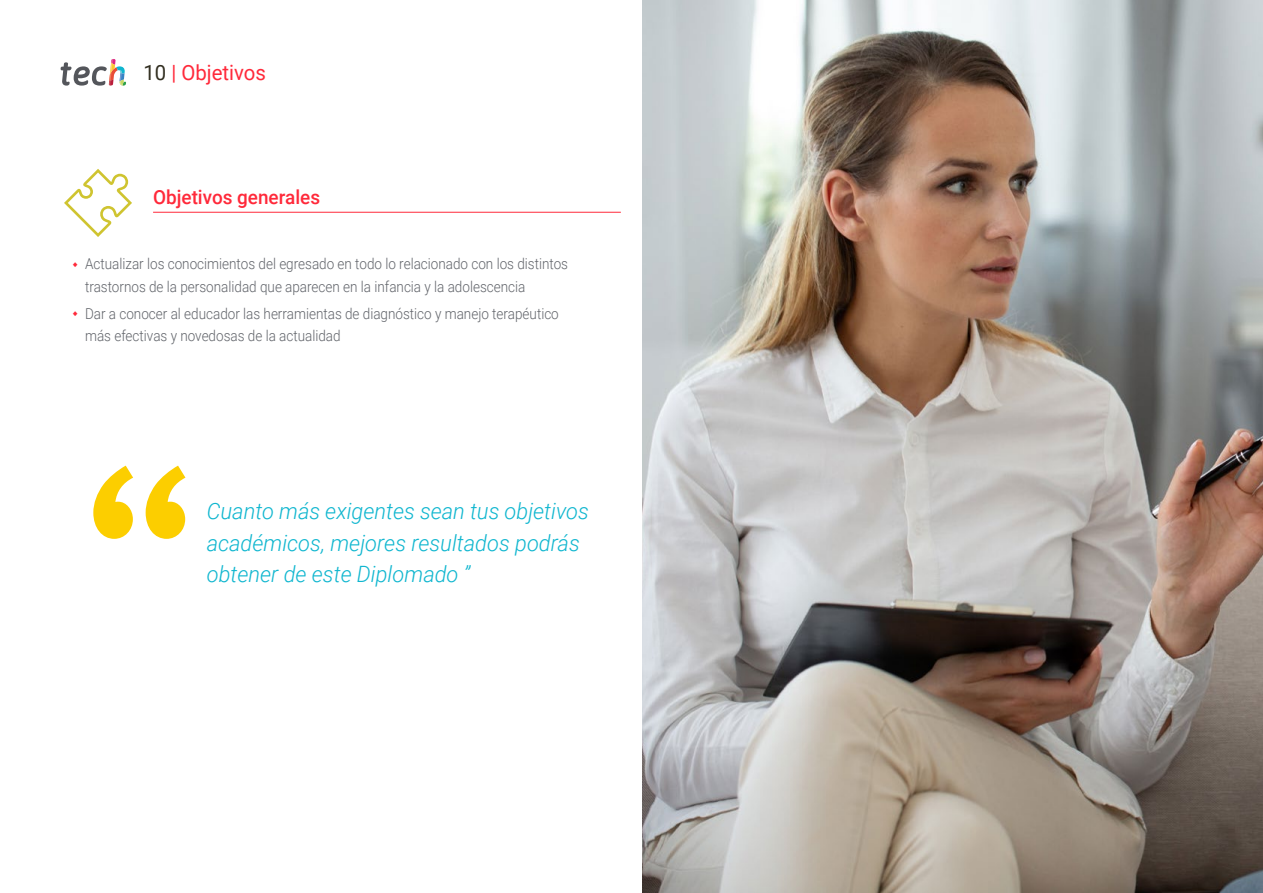
<style>
.page{position:relative;width:1263px;height:893px;background:#fff}
.page>*{position:absolute;margin:0;border:0;box-sizing:border-box;transform-origin:0 0}
.t1{font:italic 300 22.5px/31.5px "Roboto";color:#0fb6cf}
.t2{font:21px "Roboto";color:#ff293a}
.t3{font:500 19.5px "Roboto";color:#ff293a}
.t4{font:300 15px/22.5px "Roboto";color:#61646a;scale:.9 1}
.s1{color:#312e20}
</style>
<div class="page">
<hr style="left:153px;top:212px;width:468px;height:1px;background:#ff293a">
<svg style="left:64px;top:169px;width:68px;height:68px"></svg>
<img style="left:642px;top:0;width:621px;height:893px">
<svg style="left:61px;top:59px;width:65px;height:27px"></svg>
<svg style="left:93px;top:466px;width:92px;height:73px"></svg>
<h2 class="t2" style="left:144px;top:57px;width:124px"><span class="s1">10</span> | Objetivos</h2>
<h3 class="t3" style="left:153px;top:183px;width:169px">Objetivos generales</h3>
<p class="t4" style="left:85px;top:252px;width:538px">Actualizar los conocimientos del egresado en todo lo relacionado con los distintos trastornos de la personalidad que aparecen en la infancia y la adolescencia</p>
<p class="t4" style="left:85px;top:301px;width:528px">Dar a conocer al educador las herramientas de diagnóstico y manejo terapéutico más efectivas y novedosas de la actualidad</p>
<h1 class="t1" style="left:207px;top:494px;width:384px">Cuanto más exigentes sean tus objetivos académicos, mejores resultados podrás obtener de este Diplomado ”</h1>
</div>
